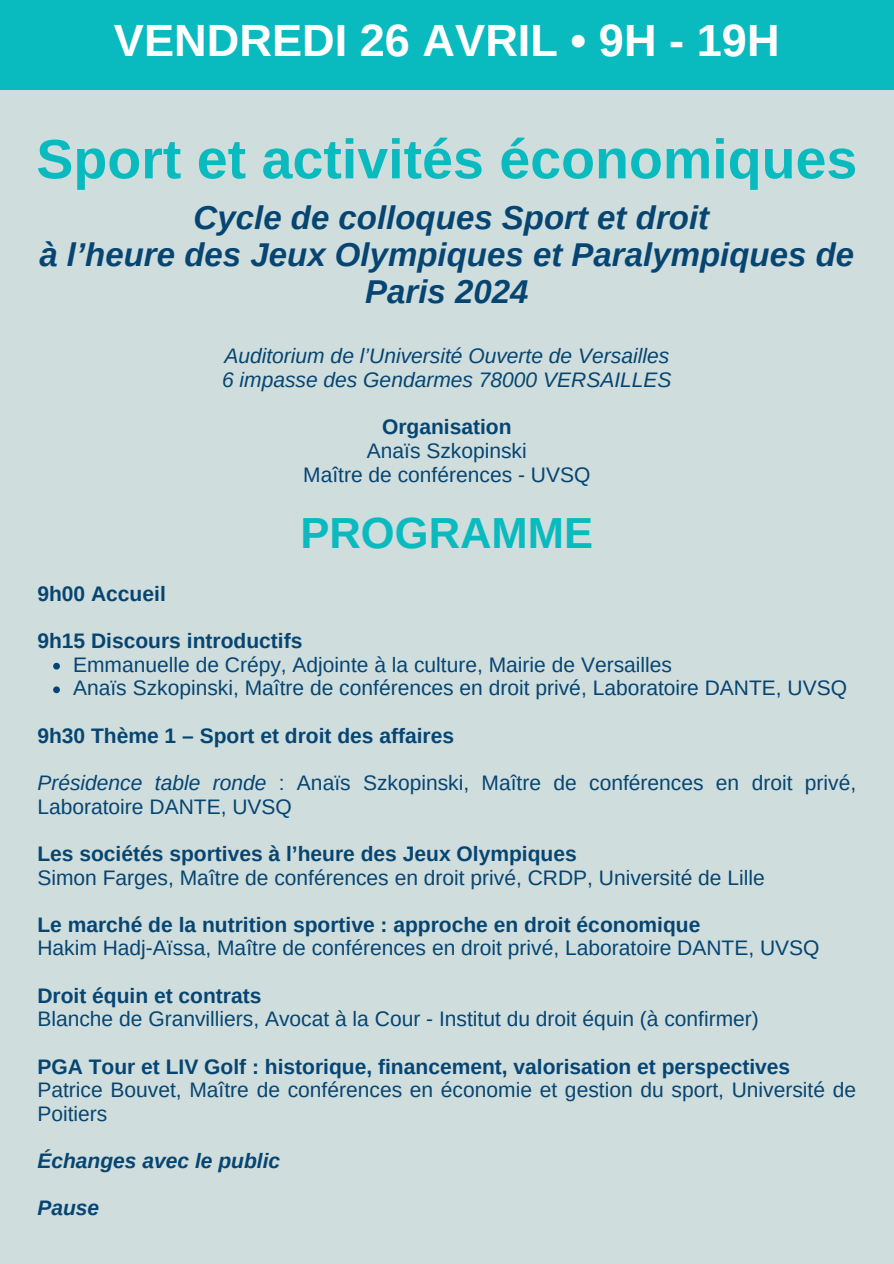
<style>
.page{position:relative;width:894px;height:1264px;background:#fff}
.page>*{position:absolute;margin:0;border:0;box-sizing:border-box;transform-origin:0 0}
.t1{font:700 55.5px "Arimo";color:#09babf}
.t2{font:700 45.15px "Arimo";color:#fff}
.t3{font:700 43.5px "Arimo";color:#09babf}
.t4{font:italic 700 33px/37.2px "Arimo";color:#064572;text-align:center}
.t5{font:21px/23.7px "Arimo";color:#064572}
.t6{font:700 21px "Arimo";color:#064572}
.t7{font:italic 21px "Arimo";color:#064572}
.t8{font:italic 700 21px "Arimo";color:#064572}
.s1{font-style:italic}
</style>
<div class="page">
<div style="left:0;top:0;width:893px;height:1263px;background:#cfdddc"></div>
<div style="left:0;top:0;width:893px;height:89px;background:#09babf"></div>
<svg style="left:53px;top:662px;width:7px;height:7px"></svg>
<svg style="left:53px;top:686px;width:7px;height:7px"></svg>
<h3 class="t2" style="left:114px;top:15px;width:667px">VENDREDI 26 AVRIL • 9H - 19H</h3>
<h1 class="t1" style="left:36px;top:128px;width:822px">Sport et activités économiques</h1>
<h2 class="t4" style="left:39px;top:199px;width:816px">Cycle de colloques Sport et droit<br>à l’heure des Jeux Olympiques et Paralympiques de<br>Paris 2024</h2>
<p class="t7" style="left:224px;top:344px;width:446px">Auditorium de l’Université Ouverte de Versailles</p>
<p class="t7" style="left:222px;top:368px;width:451px">6 impasse des Gendarmes 78000 VERSAILLES</p>
<p class="t6" style="left:382px;top:415px;width:131px">Organisation</p>
<p class="t5" style="left:367px;top:439px;width:161px">Anaïs Szkopinski</p>
<p class="t5" style="left:303px;top:462px;width:288px">Maître de conférences - UVSQ</p>
<h2 class="t3" style="left:300px;top:508px;width:294px">PROGRAMME</h2>
<h4 class="t6" style="left:37px;top:582px;width:130px">9h00 Accueil</h4>
<h4 class="t6" style="left:37px;top:629px;width:266px">9h15 Discours introductifs</h4>
<p class="t5" style="left:73px;top:652px;width:600px">Emmanuelle de Crépy, Adjointe à la culture, Mairie de Versailles</p>
<p class="t5" style="left:73px;top:676px;width:775px">Anaïs Szkopinski, Maître de conférences en droit privé, Laboratoire DANTE, UVSQ</p>
<h4 class="t6" style="left:37px;top:723px;width:418px">9h30 Thème 1 – Sport et droit des affaires</h4>
<p class="t5" style="left:37px;top:770px;width:820px"><span class="s1">Présidence table ronde</span> : Anaïs Szkopinski, Maître de conférences en droit privé,<br>Laboratoire DANTE, UVSQ</p>
<p class="t6" style="left:37px;top:841px;width:540px">Les sociétés sportives à l’heure des Jeux Olympiques</p>
<p class="t5" style="left:37px;top:865px;width:728px">Simon Farges, Maître de conférences en droit privé, CRDP, Université de Lille</p>
<p class="t6" style="left:37px;top:912px;width:664px">Le marché de la nutrition sportive : approche en droit économique</p>
<p class="t5" style="left:37px;top:936px;width:783px">Hakim Hadj-Aïssa, Maître de conférences en droit privé, Laboratoire DANTE, UVSQ</p>
<p class="t6" style="left:37px;top:983px;width:225px">Droit équin et contrats</p>
<p class="t5" style="left:37px;top:1007px;width:722px">Blanche de Granvilliers, Avocat à la Cour - Institut du droit équin (à confirmer)</p>
<p class="t6" style="left:37px;top:1054px;width:754px">PGA Tour et LIV Golf : historique, financement, valorisation et perspectives</p>
<p class="t5" style="left:37px;top:1078px;width:820px">Patrice Bouvet, Maître de conférences en économie et gestion du sport, Université de<br>Poitiers</p>
<h4 class="t8" style="left:37px;top:1149px;width:244px">Échanges avec le public</h4>
<h4 class="t8" style="left:37px;top:1196px;width:63px">Pause</h4>
</div>
